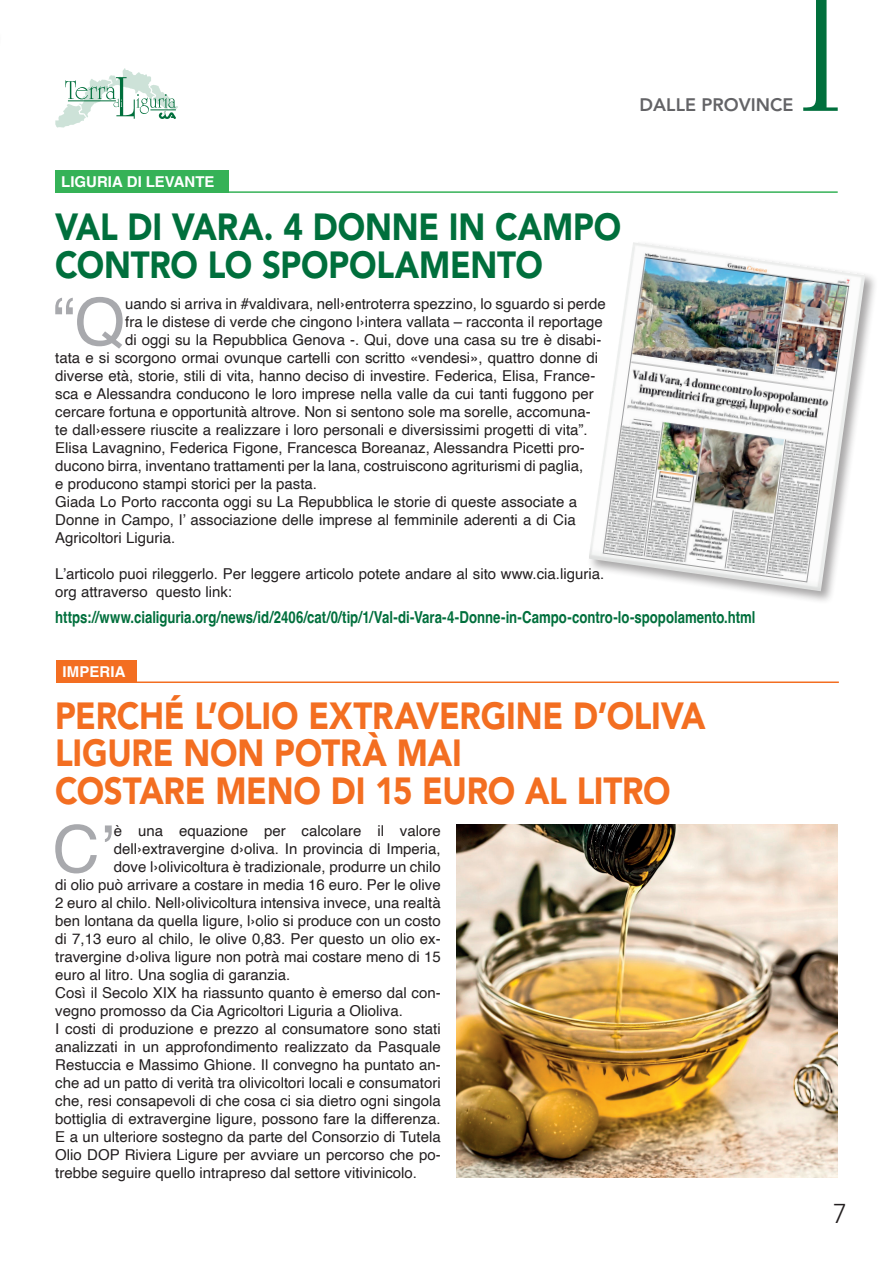
<style>
.page{position:relative;width:893px;height:1263px;background:#fff}
.page>*{position:absolute;margin:0;border:0;box-sizing:border-box;transform-origin:0 0}
.t1{font:65.25px "Helvetica";color:#a8a9ad}
.Corpo_del_testo{font:900 37.5px/37.5px "Avenir LT Std";letter-spacing:-.01em;color:#f36e21;scale:.88 1}
.Corpo_del_testo-2{font:900 37.5px/37.5px "Avenir LT Std";letter-spacing:-.005em;color:#006f3c;scale:.88 1}
.t2{font:300 27px "Avenir LT Std";color:#231f20}
.t3{font:800 18px "Avenir LT Std";color:#636366}
.t4{font:700 16.5px "Helvetica";color:#006f3c;scale:.8 1}
.t5{font:15px/18px "Helvetica";color:#231f20}
.Plain_Text{font:700 15px "Helvetica LT Std";color:#fff}
</style>
<div class="page">
<svg style="left:803px;top:0;width:35px;height:111px"></svg>
<svg style="left:55px;top:68px;width:123px;height:60px"></svg>
<div style="left:55px;top:170px;width:174px;height:23px;background:#35b257"></div>
<hr style="left:133px;top:191px;width:705px;height:2px;background:#35b257">
<div style="left:56px;top:660px;width:81px;height:23px;background:#f36e21"></div>
<hr style="left:134px;top:681px;width:705px;height:2px;background:#f36e21">
<img style="left:456px;top:825px;width:382px;height:353px">
<div style="left:587px;top:241px;width:291px;height:364px;background:#231f20;opacity:.4"></div>
<img style="left:589px;top:242px;width:276px;height:349px">
<p class="t3" style="left:640px;top:94px;width:155px">DALLE PROVINCE</p>
<p class="Plain_Text" style="left:61px;top:172px;width:155px">LIGURIA DI LEVANTE</p>
<p class="Corpo_del_testo-2" style="left:55px;top:208px;width:645px">VAL DI VARA. 4 DONNE IN CAMPO<br>CONTRO LO SPOPOLAMENTO</p>
<p class="t1" style="left:53px;top:272px;width:74px">“Q</p>
<p class="t5" style="left:125px;top:295px;width:482px">uando si arriva in #valdivara, nell›entroterra spezzino, lo sguardo si perde</p>
<p class="t5" style="left:125px;top:313px;width:479px">fra le distese di verde che cingono l›intera vallata – racconta il reportage</p>
<p class="t5" style="left:125px;top:331px;width:478px">di oggi su la Repubblica Genova -. Qui, dove una casa su tre è disabi-</p>
<p class="t5" style="left:55px;top:349px;width:544px">tata e si scorgono ormai ovunque cartelli con scritto «vendesi», quattro donne di</p>
<p class="t5" style="left:55px;top:367px;width:541px">diverse età, storie, stili di vita, hanno deciso di investire. Federica, Elisa, France-</p>
<p class="t5" style="left:55px;top:385px;width:540px">sca e Alessandra conducono le loro imprese nella valle da cui tanti fuggono per</p>
<p class="t5" style="left:55px;top:403px;width:537px">cercare fortuna e opportunità altrove. Non si sentono sole ma sorelle, accomuna-</p>
<p class="t5" style="left:55px;top:421px;width:534px">te dall›essere riuscite a realizzare i loro personali e diversissimi progetti di vita”.</p>
<p class="t5" style="left:55px;top:439px;width:531px">Elisa Lavagnino, Federica Figone, Francesca Boreanaz, Alessandra Picetti pro-</p>
<p class="t5" style="left:55px;top:457px;width:529px">ducono birra, inventano trattamenti per la lana, costruiscono agriturismi di paglia,</p>
<p class="t5" style="left:55px;top:475px;width:263px">e producono stampi storici per la pasta.</p>
<p class="t5" style="left:55px;top:493px;width:523px;text-align:justify">Giada Lo Porto racconta oggi su La Repubblica le storie di queste associate a Donne in Campo, l’ associazione delle imprese al femminile aderenti a di Cia Agricoltori Liguria.</p>
<p class="t5" style="left:55px;top:565px;width:550px">L’articolo puoi rileggerlo. Per leggere articolo potete andare al sito www.cia.liguria. org attraverso questo link:</p>
<p class="t4" style="left:55px;top:607px;width:877px">https://www.cialiguria.org/news/id/2406/cat/0/tip/1/Val-di-Vara-4-Donne-in-Campo-contro-lo-spopolamento.html</p>
<p class="Plain_Text" style="left:62px;top:663px;width:65px">IMPERIA</p>
<p class="Corpo_del_testo" style="left:55px;top:697px;width:741px">PERCHÉ L’OLIO EXTRAVERGINE D’OLIVA<br>LIGURE NON POTRÀ MAI<br>COSTARE MENO DI 15 EURO AL LITRO</p>
<p class="t1" style="left:52px;top:799px;width:63px">C’</p>
<p class="t5" style="left:114px;top:822px;width:328px">è una equazione per calcolare il valore</p>
<p class="t5" style="left:114px;top:840px;width:328px">dell›extravergine d›oliva. In provincia di Imperia,</p>
<p class="t5" style="left:114px;top:858px;width:328px">dove l›olivicoltura è tradizionale, produrre un chilo</p>
<p class="t5" style="left:55px;top:876px;width:387px">di olio può arrivare a costare in media 16 euro. Per le olive</p>
<p class="t5" style="left:55px;top:894px;width:387px">2 euro al chilo. Nell›olivicoltura intensiva invece, una realtà</p>
<p class="t5" style="left:55px;top:912px;width:387px">ben lontana da quella ligure, l›olio si produce con un costo</p>
<p class="t5" style="left:55px;top:930px;width:387px">di 7,13 euro al chilo, le olive 0,83. Per questo un olio ex-</p>
<p class="t5" style="left:55px;top:948px;width:387px">travergine d›oliva ligure non potrà mai costare meno di 15</p>
<p class="t5" style="left:55px;top:966px;width:237px">euro al litro. Una soglia di garanzia.</p>
<p class="t5" style="left:55px;top:984px;width:387px">Così il Secolo XIX ha riassunto quanto è emerso dal con&shy;vegno promosso da Cia Agricoltori Liguria a Olioliva.</p>
<p class="t5" style="left:55px;top:1020px;width:387px;text-align:justify">I costi di produzione e prezzo al consumatore sono stati analizzati in un approfondimento realizzato da Pasquale Restuccia e Massimo Ghione. Il convegno ha puntato an&shy;che ad un patto di verità tra olivicoltori locali e consumatori che, resi consapevoli di che cosa ci sia dietro ogni singola bottiglia di extravergine ligure, possono fare la differenza.<br>E a un ulteriore sostegno da parte del Consorzio di Tutela Olio DOP Riviera Ligure per avviare un percorso che po&shy;trebbe seguire quello intrapreso dal settore vitivinicolo.</p>
<p class="t2" style="left:833px;top:1198px;width:16px">7</p>
</div>
